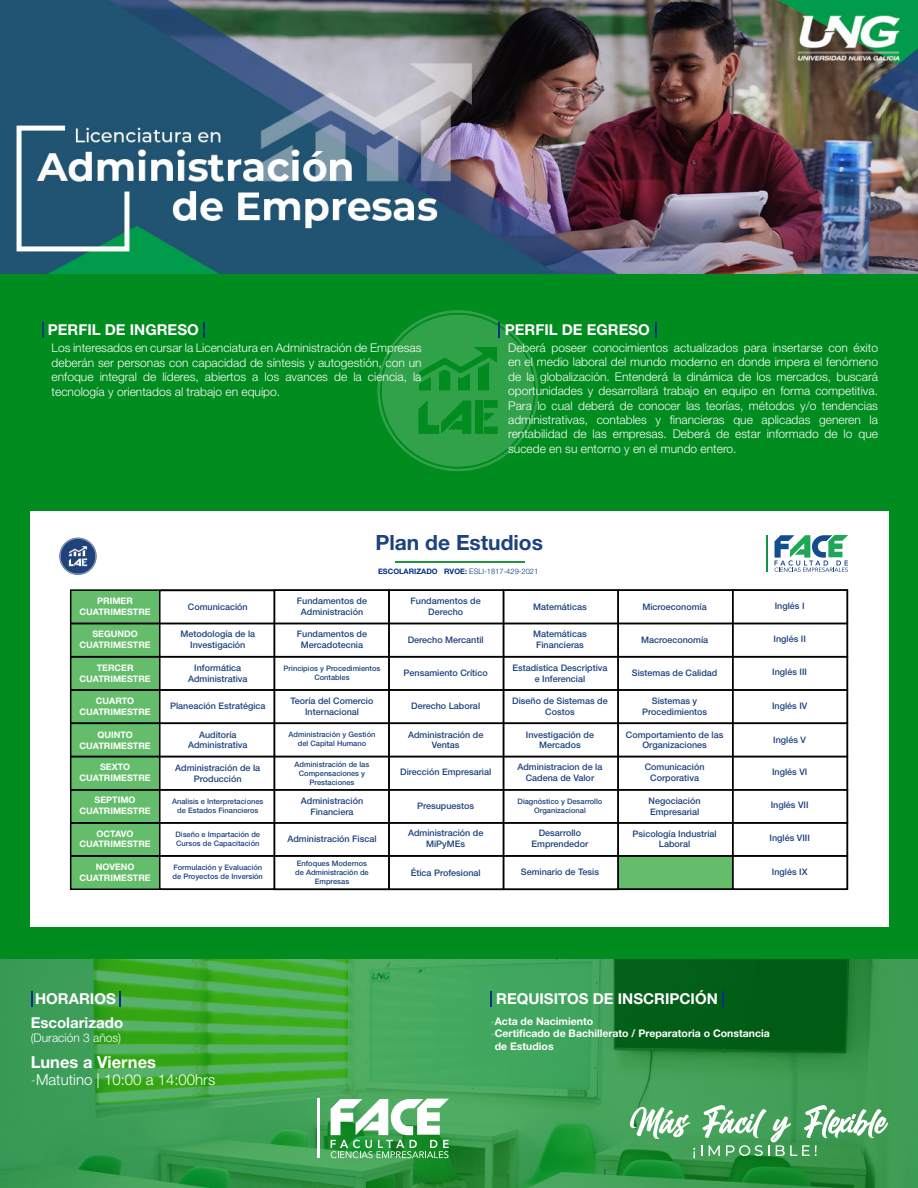
<style>
.page{position:relative;width:918px;height:1188px;background:#008c1f}
.page>*{position:absolute;margin:0;border:0;box-sizing:border-box;transform-origin:0 0}
.t1{font:700 21px "Helvetica Neue LT Std";color:#1c427f}
.t2{font:700 16.5px "Helvetica Neue LT Std";color:#fff}
.t3{font:700 15px "Helvetica Neue LT Std";color:#fff}
.t4{font:300 15px "Helvetica Neue LT Std";color:#fff}
.t5{font:300 12px/14.4px "Helvetica Neue LT Std";color:#fcfcfc}
.t6{font:300 12px "Helvetica Neue LT Std";color:#fff}
.t7{font:700 10.5px/12.6px "Helvetica Neue LT Std";color:#fff}
.t8{font:500 9px/10.8px "Helvetica Neue LT Std";color:#1c427f;text-align:center}
.t9{font:700 9px "Helvetica Neue LT Std";color:#fff}
.t10{font:500 7.5px/9px "Helvetica Neue LT Std";color:#1c427f;text-align:center}
.t11{font:300 7.5px "Helvetica Neue LT Std";color:#003286}
.t12{font:700 7.5px "Helvetica Neue LT Std";color:#003286}
.s1{font-weight:700}
.s2{font-weight:100}
</style>
<div class="page">
<svg style="left:0;top:959px;width:918px;height:229px;background:#369848"></svg>
<svg style="left:491px;top:991px;width:1px;height:16px"></svg>
<svg style="left:722px;top:991px;width:2px;height:16px"></svg>
<svg style="left:31px;top:991px;width:1px;height:16px"></svg>
<svg style="left:119px;top:991px;width:1px;height:16px"></svg>
<hr style="left:317px;top:1099px;width:2px;height:59px;background:#fff">
<svg style="left:331px;top:1099px;width:118px;height:59px;background:#88c593"></svg>
<img style="left:0;top:0;width:918px;height:273px">
<div style="left:30px;top:511px;width:858px;height:416px;background:#fff"></div>
<div style="left:70px;top:590px;width:89px;height:300px;background:#64bd6b"></div>
<div style="left:618px;top:857px;width:115px;height:32px;background:#64bd6b"></div>
<hr style="left:396px;top:561px;width:129px;height:2px;background:#1e943d">
<div style="left:70px;top:623px;width:778px;height:35px;border:2px solid #000"></div>
<div style="left:70px;top:656px;width:778px;height:35px;border:2px solid #000"></div>
<div style="left:70px;top:689px;width:778px;height:35px;border:2px solid #000"></div>
<div style="left:70px;top:722px;width:778px;height:35px;border:2px solid #000"></div>
<div style="left:70px;top:822px;width:778px;height:35px;border:2px solid #000"></div>
<div style="left:70px;top:756px;width:778px;height:35px;border:2px solid #000"></div>
<div style="left:70px;top:855px;width:778px;height:35px;border:2px solid #000"></div>
<div style="left:159px;top:590px;width:116px;height:300px;border:2px solid #000"></div>
<div style="left:274px;top:589px;width:116px;height:301px;border:2px solid #000"></div>
<div style="left:388px;top:589px;width:116px;height:301px;border:2px solid #000"></div>
<div style="left:503px;top:589px;width:116px;height:301px;border:2px solid #000"></div>
<div style="left:617px;top:589px;width:117px;height:301px;border:2px solid #000"></div>
<div style="left:732px;top:589px;width:116px;height:301px;border:2px solid #000"></div>
<img style="left:59px;top:537px;width:38px;height:38px">
<hr style="left:766px;top:535px;width:1px;height:37px;background:#129447">
<svg style="left:775px;top:535px;width:73px;height:37px"></svg>
<img style="left:377px;top:310px;width:162px;height:161px">
<svg style="left:498px;top:322px;width:2px;height:16px"></svg>
<svg style="left:655px;top:322px;width:2px;height:16px"></svg>
<svg style="left:42px;top:322px;width:1px;height:16px"></svg>
<svg style="left:203px;top:322px;width:2px;height:16px"></svg>
<svg style="left:630px;top:1107px;width:61px;height:32px;background:#8fc79b"></svg>
<svg style="left:693px;top:1148px;width:2px;height:10px"></svg>
<svg style="left:701px;top:1105px;width:187px;height:51px;background:#6eb47d"></svg>
<p class="t3" style="left:48px;top:320px;width:152px">PERFIL DE INGRESO</p>
<p class="t5" style="left:52px;top:341px;width:371px">Los interesados en cursar la Licenciatura en Administración de Empresas deberán ser personas con capacidad de síntesis y autogestión, con un</p>
<p class="t5" style="left:52px;top:370px;width:371px">enfoque integral de líderes, abiertos a los avances de la ciencia, la</p>
<p class="t5" style="left:52px;top:384px;width:230px">tecnología y orientados al trabajo en equipo.</p>
<p class="t3" style="left:505px;top:320px;width:147px">PERFIL DE EGRESO</p>
<p class="t5" style="left:508px;top:340px;width:371px;text-align:justify">Deberá poseer conocimientos actualizados para insertarse con éxito en el medio laboral del mundo moderno en donde impera el fenómeno de la globalización. Entenderá la dinámica de los mercados, buscará</p>
<p class="t5" style="left:508px;top:384px;width:371px">oportunidades y desarrollará trabajo en equipo en forma competitiva.<br>Para lo cual deberá de conocer las teorías, métodos y/o tendencias</p>
<p class="t5" style="left:508px;top:412px;width:371px">administrativas, contables y financieras que aplicadas generen la</p>
<p class="t5" style="left:508px;top:427px;width:371px">rentabilidad de las empresas. Deberá de estar informado de lo que</p>
<p class="t5" style="left:508px;top:441px;width:230px">sucede en su entorno y en el mundo entero.</p>
<p class="t1" style="left:376px;top:530px;width:169px">Plan de Estudios</p>
<p class="t9" style="left:97px;top:596px;width:37px">PRIMER</p>
<p class="t9" style="left:80px;top:606px;width:73px">CUATRIMESTRE</p>
<p class="t12" style="left:378px;top:567px;width:61px">ESCOLARIZADO</p>
<p class="t11" style="left:444px;top:567px;width:96px"><span class="s1">RVOE:</span> ESLI-1817-429-2021</p>
<p class="t8" style="left:188px;top:601px;width:61px">Comunicación</p>
<p class="t8" style="left:297px;top:596px;width:72px">Fundamentos de<br>Administración</p>
<p class="t8" style="left:411px;top:596px;width:72px">Fundamentos de<br>Derecho</p>
<p class="t8" style="left:533px;top:601px;width:55px">Matemáticas</p>
<p class="t8" style="left:642px;top:601px;width:66px">Microeconomía</p>
<p class="t8" style="left:775px;top:600px;width:31px">Inglés I</p>
<p class="t9" style="left:92px;top:628px;width:47px">SEGUNDO</p>
<p class="t9" style="left:80px;top:639px;width:73px">CUATRIMESTRE</p>
<p class="t8" style="left:180px;top:628px;width:76px">Metodología de la<br>Investigación</p>
<p class="t8" style="left:297px;top:629px;width:72px">Fundamentos de<br>Mercadotecnia</p>
<p class="t8" style="left:408px;top:634px;width:78px">Derecho Mercantil</p>
<p class="t8" style="left:533px;top:629px;width:55px">Matemáticas<br>Financieras</p>
<p class="t8" style="left:641px;top:634px;width:69px">Macroeconomía</p>
<p class="t8" style="left:774px;top:634px;width:34px">Inglés II</p>
<p class="t9" style="left:97px;top:662px;width:38px">TERCER</p>
<p class="t9" style="left:80px;top:673px;width:73px">CUATRIMESTRE</p>
<p class="t8" style="left:188px;top:662px;width:61px">Informática<br>Administrativa</p>
<p class="t10" style="left:284px;top:664px;width:98px">Principios y Procedimientos<br>Contables</p>
<p class="t8" style="left:404px;top:668px;width:86px">Pensamiento Crítico</p>
<p class="t8" style="left:512px;top:662px;width:97px">Estadística Descriptiva e Inferencial</p>
<p class="t8" style="left:632px;top:668px;width:87px">Sistemas de Calidad</p>
<p class="t8" style="left:772px;top:667px;width:36px">Inglés III</p>
<p class="t9" style="left:96px;top:695px;width:40px">CUARTO</p>
<p class="t9" style="left:80px;top:706px;width:73px">CUATRIMESTRE</p>
<p class="t8" style="left:170px;top:701px;width:97px">Planeación Estratégica</p>
<p class="t8" style="left:291px;top:696px;width:84px">Teoría del Comercio<br>Internacional</p>
<p class="t8" style="left:411px;top:701px;width:70px">Derecho Laboral</p>
<p class="t8" style="left:512px;top:695px;width:97px">Diseño de Sistemas de<br>Costos</p>
<p class="t8" style="left:642px;top:696px;width:67px">Sistemas y<br>Procedimientos</p>
<p class="t8" style="left:772px;top:701px;width:37px">Inglés IV</p>
<p class="t8" style="left:408px;top:729px;width:77px">Administración de<br>Ventas</p>
<p class="t8" style="left:400px;top:767px;width:93px">Dirección Empresarial</p>
<p class="t8" style="left:526px;top:729px;width:70px">Investigación de<br>Mercados</p>
<p class="t8" style="left:517px;top:761px;width:87px">Administracion de la<br>Cadena de Valor</p>
<p class="t8" style="left:626px;top:729px;width:99px">Comportamiento de las<br>Organizaciones</p>
<p class="t8" style="left:645px;top:761px;width:61px">Comunicación<br>Corporativa</p>
<p class="t9" style="left:97px;top:729px;width:37px">QUINTO</p>
<p class="t9" style="left:80px;top:740px;width:73px">CUATRIMESTRE</p>
<p class="t8" style="left:188px;top:729px;width:61px">Auditoría<br>Administrativa</p>
<p class="t10" style="left:289px;top:730px;width:88px">Administración y Gestión del Capital Humano</p>
<p class="t10" style="left:295px;top:759px;width:76px">Administración de las<br>Compensaciones y<br>Prestaciones</p>
<p class="t8" style="left:773px;top:734px;width:34px">Inglés V</p>
<p class="t9" style="left:100px;top:761px;width:32px">SEXTO</p>
<p class="t9" style="left:80px;top:772px;width:73px">CUATRIMESTRE</p>
<p class="t8" style="left:175px;top:762px;width:87px">Administración de la<br>Producción</p>
<p class="t8" style="left:772px;top:767px;width:37px">Inglés VI</p>
<p class="t9" style="left:95px;top:795px;width:42px">SEPTIMO</p>
<p class="t9" style="left:80px;top:805px;width:73px">CUATRIMESTRE</p>
<p class="t10" style="left:172px;top:796px;width:93px">Analisis e Interpretaciones de Estados Financieros</p>
<p class="t8" style="left:301px;top:795px;width:64px">Administración<br>Financiera</p>
<p class="t8" style="left:417px;top:800px;width:59px">Presupuestos</p>
<p class="t10" style="left:518px;top:796px;width:86px">Diagnóstico y Desarrollo<br>Organizacional</p>
<p class="t8" style="left:649px;top:795px;width:54px;text-align:left">Negociación<br>Empresarial</p>
<p class="t8" style="left:771px;top:799px;width:39px">Inglés VII</p>
<p class="t9" style="left:97px;top:828px;width:38px">OCTAVO</p>
<p class="t9" style="left:80px;top:839px;width:73px">CUATRIMESTRE</p>
<p class="t10" style="left:175px;top:829px;width:86px;text-align:left">Diseño e Impartación de<br>Cursos de Capacitación</p>
<p class="t8" style="left:287px;top:833px;width:91px">Administración Fiscal</p>
<p class="t8" style="left:408px;top:828px;width:77px">Administración de<br>MiPyMEs</p>
<p class="t8" style="left:532px;top:828px;width:58px">Desarrollo<br>Emprendedor</p>
<p class="t8" style="left:633px;top:828px;width:86px">Psicología Industrial<br>Laboral</p>
<p class="t8" style="left:770px;top:833px;width:42px">Inglés VIII</p>
<p class="t9" style="left:96px;top:862px;width:40px">NOVENO</p>
<p class="t9" style="left:80px;top:872px;width:73px">CUATRIMESTRE</p>
<p class="t10" style="left:173px;top:863px;width:92px;text-align:left">Formulación y Evaluación de Proyectos de Inversión</p>
<p class="t8" style="left:411px;top:867px;width:72px">Ética Profesional</p>
<p class="t10" style="left:295px;top:859px;width:75px">Enfoques Modernos de Administración de<br>Empresas</p>
<p class="t8" style="left:521px;top:867px;width:80px">Seminario de Tesis</p>
<p class="t8" style="left:772px;top:867px;width:37px">Inglés IX</p>
<p class="t3" style="left:35px;top:990px;width:82px">HORARIOS</p>
<p class="t3" style="left:31px;top:1013px;width:94px">Escolarizado</p>
<p class="t6" style="left:31px;top:1030px;width:92px">(Duración 3 años)</p>
<p class="t2" style="left:31px;top:1052px;width:127px">Lunes a Viernes</p>
<p class="t4" style="left:31px;top:1070px;width:186px"><span class="s2">-</span>Matutino | 10:00 a 14:00hrs</p>
<p class="t3" style="left:496px;top:989px;width:223px">REQUISITOS DE INSCRIPCIÓN</p>
<p class="t7" style="left:491px;top:1014px;width:104px"><span class="s2">-</span>Acta de Nacimiento</p>
<p class="t7" style="left:495px;top:1027px;width:277px;text-indent:-4px"><span class="s2">-</span>Certificado de Bachillerato / Preparatoria o Constancia de Estudios</p>
</div>
